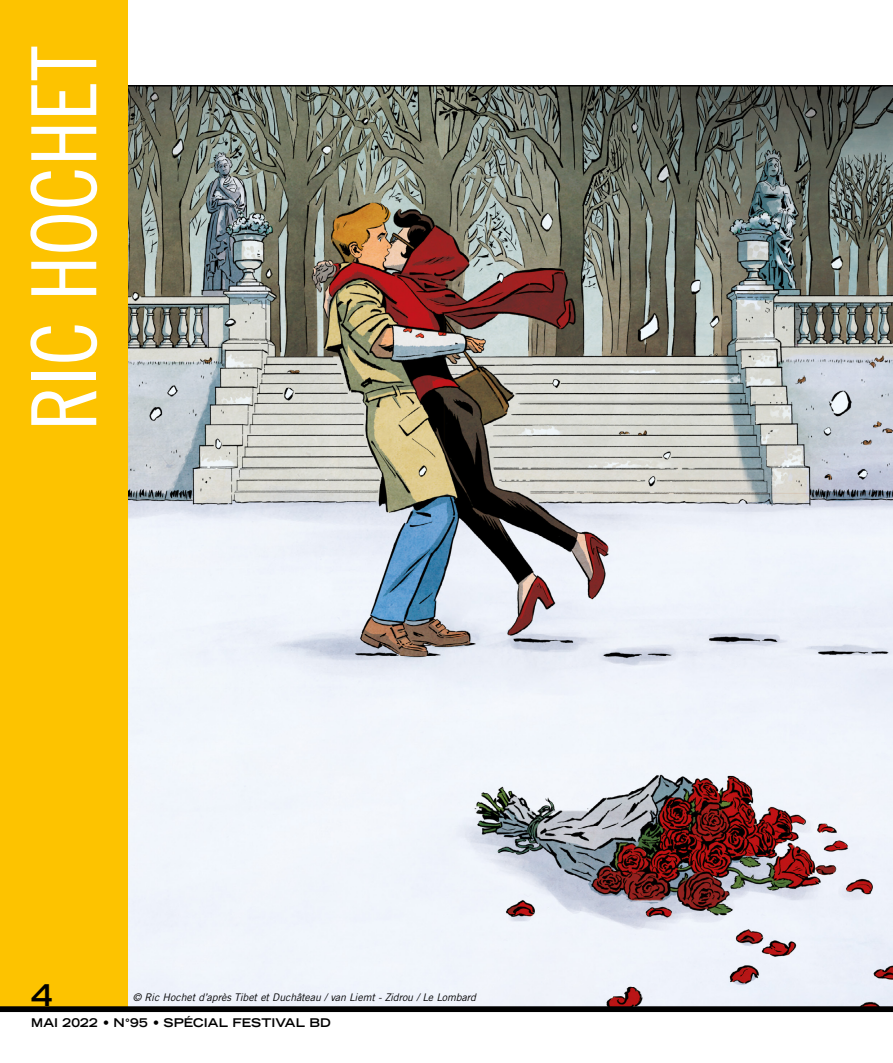
<style>
.page{position:relative;width:893px;height:1063px;background:#fff}
.page>*{position:absolute;margin:0;border:0;box-sizing:border-box;transform-origin:0 0}
.t1{font:90px "Trade Gothic LT Std Cn 18";color:#fff}
.t2{font:700 expanded 30px "Trade Gothic LT Std";color:#000}
.t3{font:700 expanded 12px "Trade Gothic LT Std";letter-spacing:.01em;color:#000}
.t4{font:italic 10.5px "Trade Gothic LT Std";letter-spacing:-.005em;color:#000}
</style>
<div class="page">
<img style="left:128px;top:87px;width:765px;height:891px">
<hr style="left:0;top:85px;width:893px;height:2px;background:#000">
<div style="left:0;top:0;width:128px;height:1009px;background:#fdc300"></div>
<svg style="left:0;top:978px;width:893px;height:35px;fill:#eff2fa"></svg>
<h1 class="t1" style="left:11px;top:431px;width:386px;rotate:-90deg">RIC HOCHET</h1>
<h2 class="t2" style="left:31px;top:976px;width:23px">4</h2>
<p class="t3" style="left:31px;top:1015px;width:301px">MAI 2022 • N°95 • SPÉCIAL FESTIVAL BD</p>
<p class="t4" style="left:133px;top:991px;width:345px">© Ric Hochet d’après Tibet et Duchâteau / van Liemt - Zidrou / Le Lombard</p>
</div>
